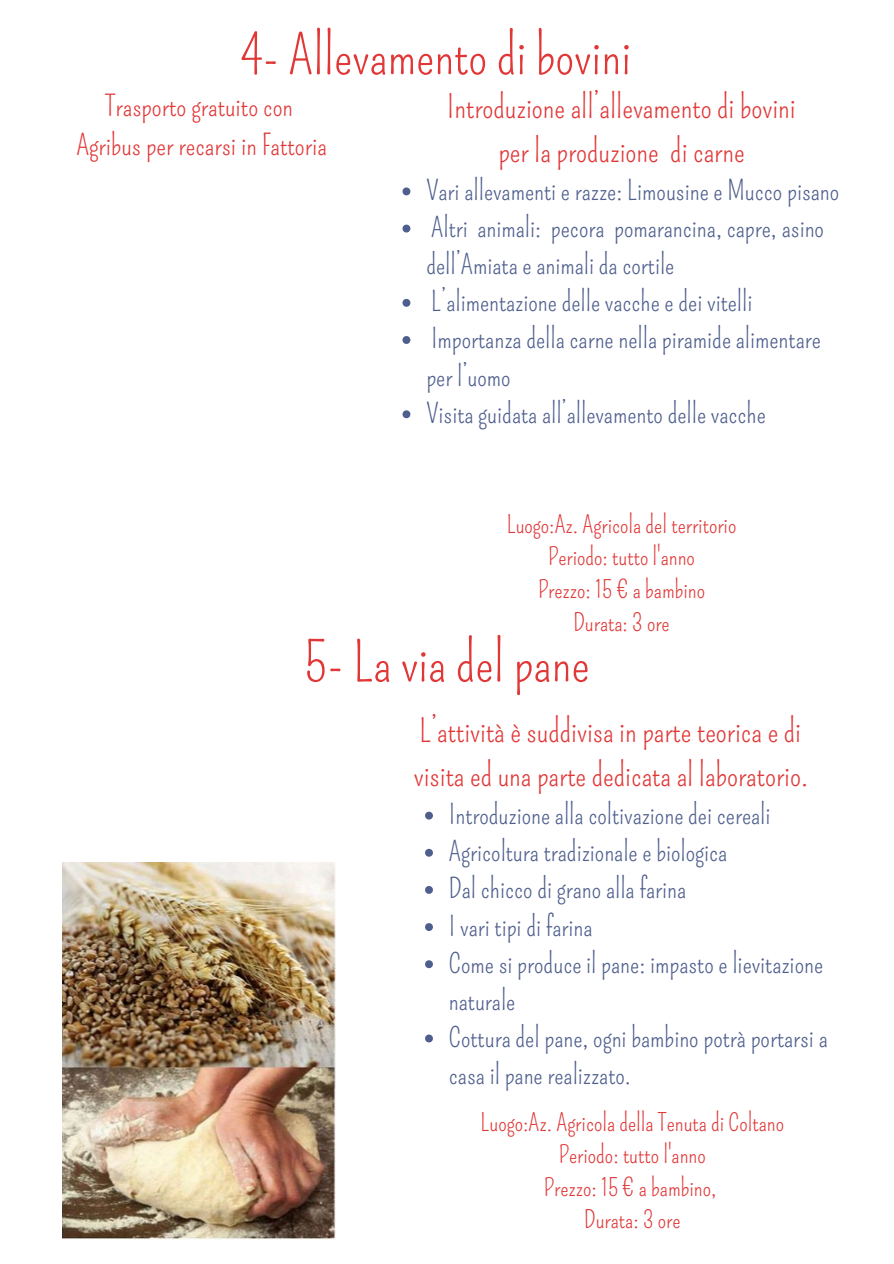
<style>
.page{position:relative;width:894px;height:1264px;background:#fff}
.page>*{position:absolute;margin:0;border:0;box-sizing:border-box;transform-origin:0 0}
.t1{font:54px "Pompiere";color:#e13737}
.t2{font:31.5px/43.8px "Pompiere";color:#e13737}
.t3{font:28.35px/39.3px "Pompiere";color:#e13737;text-align:center}
.t4{font:27px/37.2px "Pompiere";color:#4e5e8d}
.t5{font:24px "Pompiere";color:#e13737}
</style>
<div class="page">
<svg style="left:425px;top:811px;width:8px;height:8px"></svg>
<svg style="left:425px;top:848px;width:8px;height:8px"></svg>
<svg style="left:425px;top:886px;width:8px;height:7px"></svg>
<svg style="left:425px;top:923px;width:8px;height:8px"></svg>
<svg style="left:425px;top:960px;width:8px;height:8px"></svg>
<svg style="left:425px;top:1034px;width:8px;height:8px"></svg>
<svg style="left:402px;top:187px;width:8px;height:8px"></svg>
<svg style="left:402px;top:225px;width:8px;height:7px"></svg>
<svg style="left:402px;top:299px;width:8px;height:8px"></svg>
<svg style="left:402px;top:336px;width:8px;height:8px"></svg>
<svg style="left:402px;top:410px;width:8px;height:8px"></svg>
<img style="left:62px;top:862px;width:274px;height:377px">
<p class="t1" style="left:241px;top:24px;width:391px">4- Allevamento di bovini</p>
<p class="t3" style="left:76px;top:87px;width:252px">Trasporto gratuito con<br>Agribus per recarsi in Fattoria</p>
<h1 class="t2" style="left:447px;top:85px;width:350px;text-align:center">Introduzione all’allevamento di bovini per la produzione di carne</h1>
<p class="t4" style="left:426px;top:172px;width:414px">Vari allevamenti e razze: Limousine e Mucco pisano</p>
<h2 class="t4" style="left:426px;top:209px;width:399px">Altri animali: pecora pomarancina, capre, asino dell’Amiata e animali da cortile</h2>
<p class="t4" style="left:431px;top:283px;width:322px">L’alimentazione delle vacche e dei vitelli</p>
<p class="t4" style="left:426px;top:321px;width:396px">Importanza della carne nella piramide alimentare per l’uomo</p>
<p class="t4" style="left:426px;top:395px;width:341px">Visita guidata all’allevamento delle vacche</p>
<p class="t5" style="left:506px;top:510px;width:231px">Luogo:Az. Agricola del territorio</p>
<p class="t5" style="left:548px;top:543px;width:148px">Periodo: tutto l'anno</p>
<p class="t5" style="left:538px;top:575px;width:168px">Prezzo: 15 € a bambino</p>
<p class="t5" style="left:573px;top:608px;width:98px">Durata: 3 ore</p>
<p class="t1" style="left:303px;top:631px;width:287px">5- La via del pane</p>
<h1 class="t2" style="left:413px;top:709px;width:396px">L’attività è suddivisa in parte teorica e di visita ed una parte dedicata al laboratorio.</h1>
<h3 class="t4" style="left:449px;top:796px;width:323px">Introduzione alla coltivazione dei cereali</h3>
<h2 class="t4" style="left:449px;top:833px;width:280px">Agricoltura tradizionale e biologica</h2>
<p class="t4" style="left:449px;top:870px;width:239px">Dal chicco di grano alla farina</p>
<p class="t4" style="left:449px;top:907px;width:145px">I vari tipi di farina</p>
<p class="t4" style="left:449px;top:945px;width:375px">Come si produce il pane: impasto e lievitazione naturale</p>
<p class="t4" style="left:449px;top:1019px;width:380px">Cottura del pane, ogni bambino potrà portarsi a casa il pane realizzato.</p>
<p class="t5" style="left:480px;top:1108px;width:305px">Luogo:Az. Agricola della Tenuta di Coltano</p>
<p class="t5" style="left:559px;top:1140px;width:148px">Periodo: tutto l'anno</p>
<p class="t5" style="left:544px;top:1173px;width:174px">Prezzo: 15 € a bambino,</p>
<p class="t5" style="left:584px;top:1205px;width:98px">Durata: 3 ore</p>
</div>
